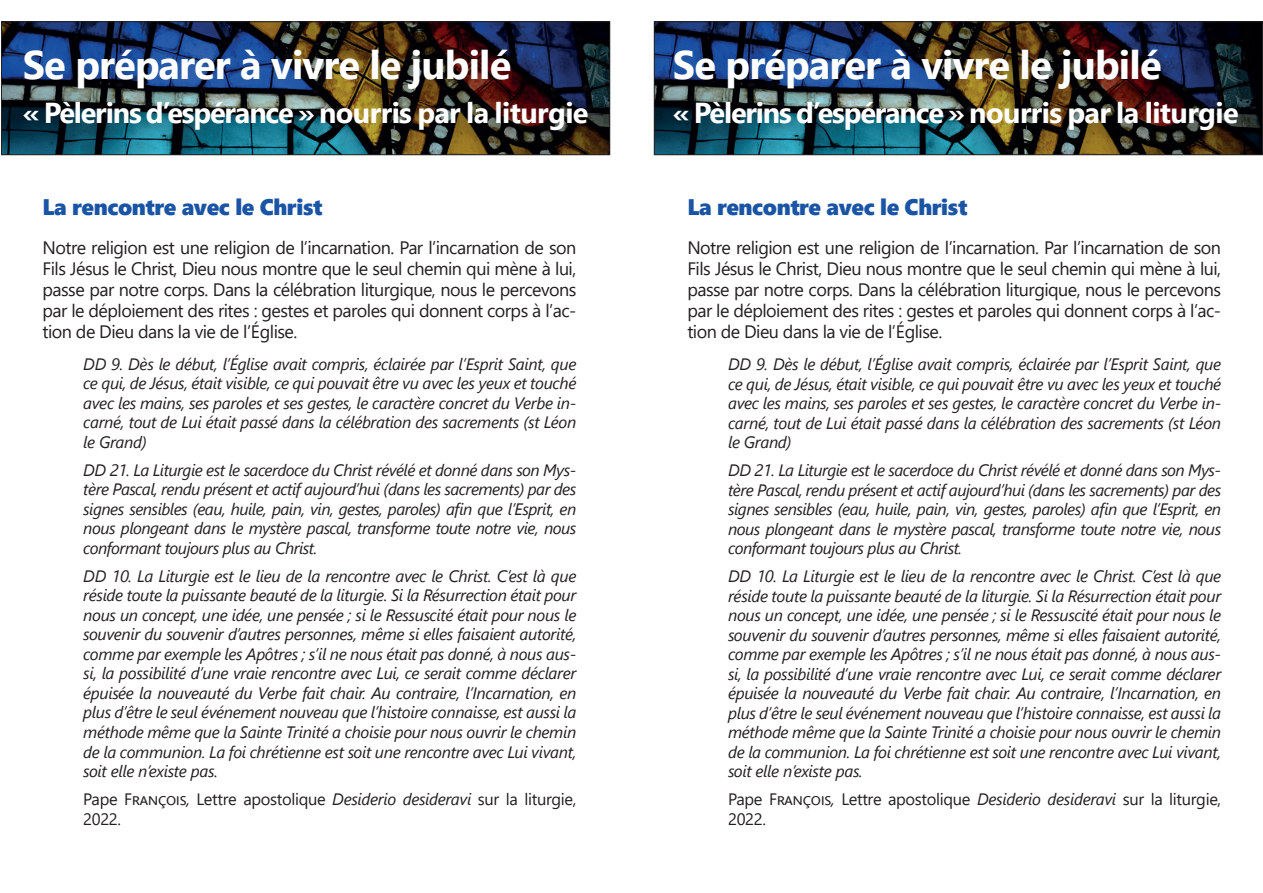
<style>
.page{position:relative;width:1263px;height:893px;background:#fff}
.page>*{position:absolute;margin:0;border:0;box-sizing:border-box;transform-origin:0 0}
.t1{font:700 39.9px "Segoe UI";letter-spacing:-.02em;color:#fff}
.t2{font:700 28.8px "Segoe UI";letter-spacing:-.03em;color:#fff}
.t3{font:22.5px "Segoe UI Black";letter-spacing:-.02em;color:#1a54a5}
.t4{font:18px/21px "Segoe UI";letter-spacing:-.03em;color:#231f20;text-align:justify}
.t5{font:italic 16.5px/19.5px "Segoe UI";letter-spacing:-.02em;color:#231f20;text-align:justify}
.t6{font:16.5px/19.5px "Segoe UI";letter-spacing:-.02em;color:#231f20}
.s1{font-style:italic}
</style>
<div class="page">
<img style="left:3px;top:23px;width:605px;height:130px">
<div style="left:1px;top:21px;width:609px;height:134px;border:1px solid #231f20"></div>
<img style="left:656px;top:23px;width:605px;height:130px">
<div style="left:654px;top:21px;width:609px;height:134px;border:1px solid #231f20"></div>
<h1 class="t1" style="left:23px;top:27px;width:490px">Se préparer à vivre le jubilé</h1>
<h2 class="t2" style="left:23px;top:85px;width:567px">« Pèlerins d’espérance » nourris par la liturgie</h2>
<h3 class="t3" style="left:43px;top:191px;width:282px">La rencontre avec le Christ</h3>
<p class="t4" style="left:43px;top:235px;width:535px">Notre religion est une religion de l’incarnation. Par l’incarnation de son Fils Jésus le Christ, Dieu nous montre que le seul chemin qui mène à lui, passe par notre corps. Dans la célébration liturgique, nous le percevons par le déploiement des rites : gestes et paroles qui donnent corps à l’ac&shy;tion de Dieu dans la vie de l’Église.</p>
<p class="t5" style="left:83px;top:352px;width:495px">DD 9. Dès le début, l’Église avait compris, éclairée par l’Esprit Saint, que ce qui, de Jésus, était visible, ce qui pouvait être vu avec les yeux et touché avec les mains, ses paroles et ses gestes, le caractère concret du Verbe in&shy;carné, tout de Lui était passé dans la célébration des sacrements (st Léon le Grand)</p>
<p class="t5" style="left:83px;top:458px;width:495px">DD 21. La Liturgie est le sacerdoce du Christ révélé et donné dans son Mys&shy;tère Pascal, rendu présent et actif aujourd’hui (dans les sacrements) par des signes sensibles (eau, huile, pain, vin, gestes, paroles) afin que l’Esprit, en nous plongeant dans le mystère pascal, transforme toute notre vie, nous conformant toujours plus au Christ.</p>
<p class="t5" style="left:83px;top:564px;width:495px">DD 10. La Liturgie est le lieu de la rencontre avec le Christ. C’est là que réside toute la puissante beauté de la liturgie. Si la Résurrection était pour nous un concept, une idée, une pensée ; si le Ressuscité était pour nous le souvenir du souvenir d’autres personnes, même si elles faisaient autorité, comme par exemple les Apôtres ; s’il ne nous était pas donné, à nous aus&shy;si, la possibilité d’une vraie rencontre avec Lui, ce serait comme déclarer épuisée la nouveauté du Verbe fait chair. Au contraire, l’Incarnation, en plus d’être le seul événement nouveau que l’histoire connaisse, est aussi la méthode même que la Sainte Trinité a choisie pour nous ouvrir le chemin de la communion. La foi chrétienne est soit une rencontre avec Lui vivant, soit elle n’existe pas.</p>
<p class="t6" style="left:83px;top:788px;width:495px">Pape François<span class="s1">,</span> Lettre apostolique <span class="s1">Desiderio desideravi</span> sur la liturgie,<br>2022.</p>
<h1 class="t1" style="left:673px;top:27px;width:490px">Se préparer à vivre le jubilé</h1>
<h2 class="t2" style="left:673px;top:85px;width:567px">« Pèlerins d’espérance » nourris par la liturgie</h2>
<h3 class="t3" style="left:687px;top:191px;width:282px">La rencontre avec le Christ</h3>
<p class="t4" style="left:687px;top:235px;width:535px">Notre religion est une religion de l’incarnation. Par l’incarnation de son Fils Jésus le Christ, Dieu nous montre que le seul chemin qui mène à lui, passe par notre corps. Dans la célébration liturgique, nous le percevons par le déploiement des rites : gestes et paroles qui donnent corps à l’ac&shy;tion de Dieu dans la vie de l’Église.</p>
<p class="t5" style="left:728px;top:352px;width:495px">DD 9. Dès le début, l’Église avait compris, éclairée par l’Esprit Saint, que ce qui, de Jésus, était visible, ce qui pouvait être vu avec les yeux et touché avec les mains, ses paroles et ses gestes, le caractère concret du Verbe in&shy;carné, tout de Lui était passé dans la célébration des sacrements (st Léon le Grand)</p>
<p class="t5" style="left:728px;top:458px;width:495px">DD 21. La Liturgie est le sacerdoce du Christ révélé et donné dans son Mys&shy;tère Pascal, rendu présent et actif aujourd’hui (dans les sacrements) par des signes sensibles (eau, huile, pain, vin, gestes, paroles) afin que l’Esprit, en nous plongeant dans le mystère pascal, transforme toute notre vie, nous conformant toujours plus au Christ.</p>
<p class="t5" style="left:728px;top:564px;width:495px">DD 10. La Liturgie est le lieu de la rencontre avec le Christ. C’est là que réside toute la puissante beauté de la liturgie. Si la Résurrection était pour nous un concept, une idée, une pensée ; si le Ressuscité était pour nous le souvenir du souvenir d’autres personnes, même si elles faisaient autorité, comme par exemple les Apôtres ; s’il ne nous était pas donné, à nous aus&shy;si, la possibilité d’une vraie rencontre avec Lui, ce serait comme déclarer épuisée la nouveauté du Verbe fait chair. Au contraire, l’Incarnation, en plus d’être le seul événement nouveau que l’histoire connaisse, est aussi la méthode même que la Sainte Trinité a choisie pour nous ouvrir le chemin de la communion. La foi chrétienne est soit une rencontre avec Lui vivant, soit elle n’existe pas.</p>
<p class="t6" style="left:728px;top:788px;width:495px">Pape François<span class="s1">,</span> Lettre apostolique <span class="s1">Desiderio desideravi</span> sur la liturgie,<br>2022.</p>
</div>
